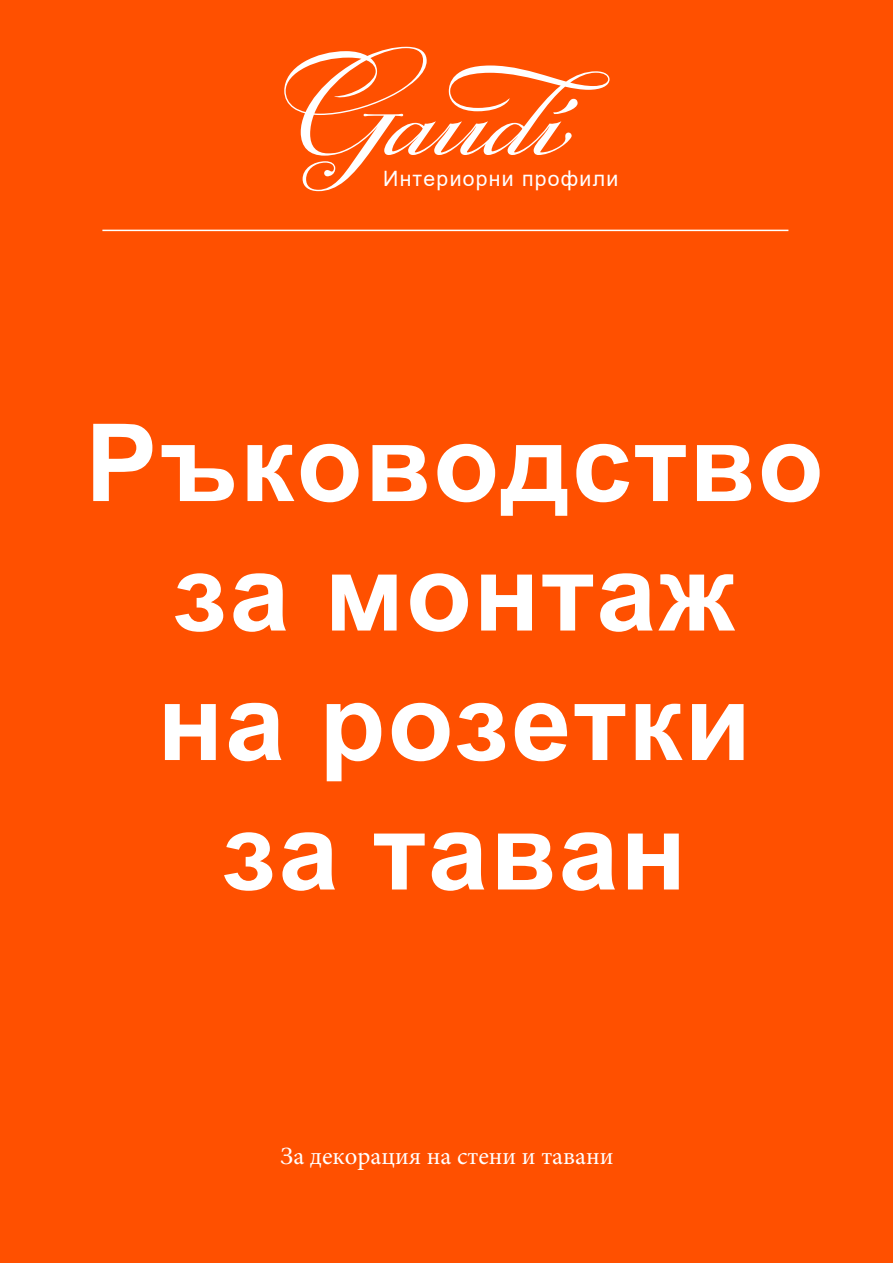
<style>
.page{position:relative;width:893px;height:1263px;background:#ff5000}
.page>*{position:absolute;margin:0;border:0;box-sizing:border-box;transform-origin:0 0}
.t1{font:700 107.85px/129.4px "Arial";letter-spacing:.02em;color:#fff;text-align:center}
.t2{font:24.75px "Minion Pro";color:#fff}
.t3{font:21.15px "Arial";letter-spacing:.06em;color:#fff}
</style>
<div class="page">
<hr style="left:102px;top:230px;width:686px;height:1px;background:#fffffe">
<svg style="left:284px;top:47px;width:325px;height:144px"></svg>
<p class="t3" style="left:383px;top:164px;width:236px">Интериорни профили</p>
<p class="t1" style="left:85px;top:400px;width:740px">Ръководство за монтаж<br>на розетки<br>за таван</p>
<p class="t2" style="left:281px;top:1140px;width:334px">За декорация на стени и тавани</p>
</div>
